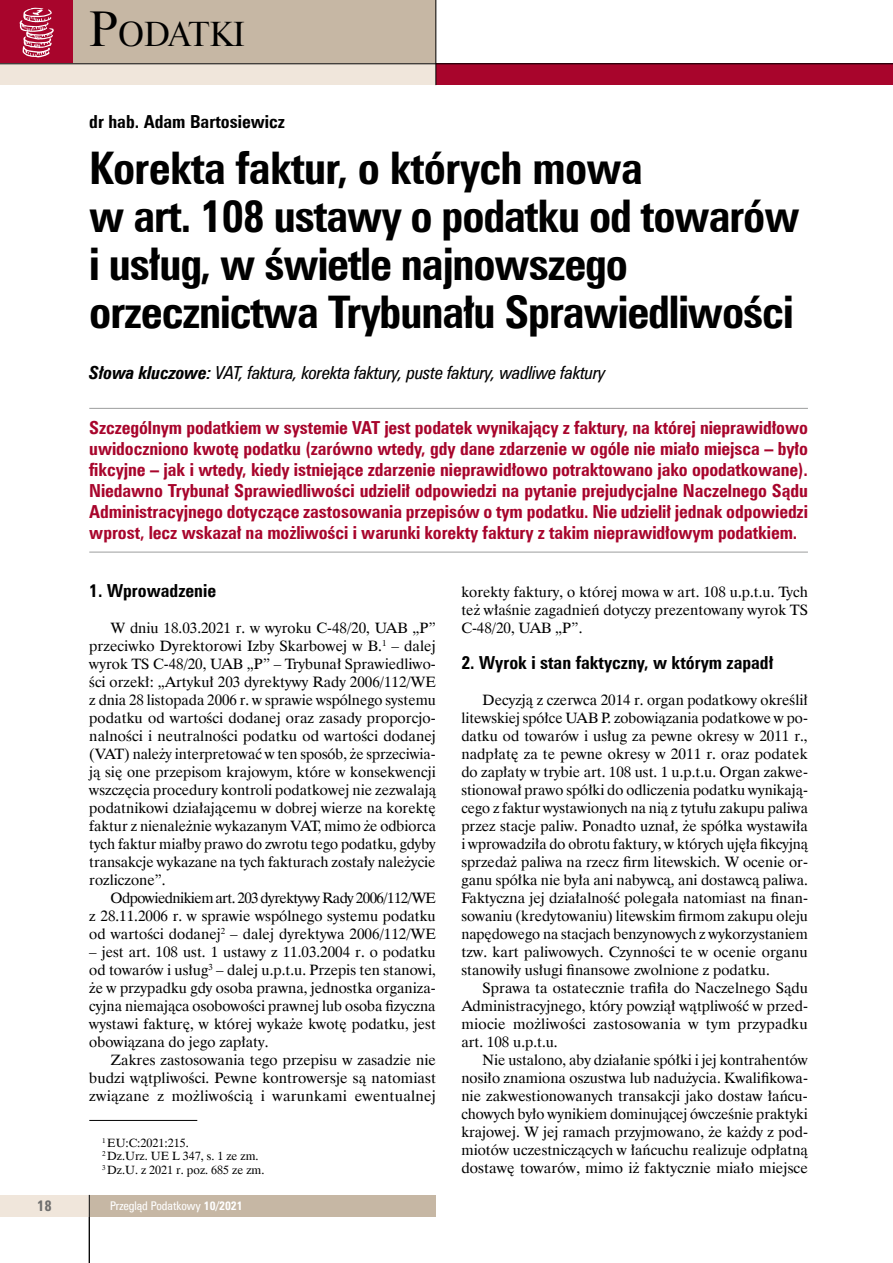
<style>
.page{position:relative;width:893px;height:1263px;background:#fff}
.page>*{position:absolute;margin:0;border:0;box-sizing:border-box;transform-origin:0 0}
.t1{font:700 45px/48px "Zurich Cn EU";letter-spacing:-.025em;color:#000}
.t2{font:32.85px "Dutch 801 Hd EU";color:#000}
.t3{font:700 18px/21px "Zurich Cn EU";letter-spacing:-.005em;color:#a8052c;text-align:justify}
.t4{font:700 18px "Zurich Cn EU";color:#000}
.t5{font:italic 18px "Zurich Cn EU";letter-spacing:-.01em;color:#000}
.t6{font:15px/18px "Dutch 801 EU Normal";color:#000;text-align:justify}
.t7{font:700 15px "Zurich Cn EU";color:#6f6f6e}
.t8{font:12px/13.5px "Dutch 801 EU Normal";color:#000}
.t9{font:12px "Zurich Cn EU";color:#fff}
.s1{font-size:47.1px}
.s2{font-weight:700}
</style>
<div class="page">
<div style="left:89px;top:1195px;width:347px;height:21px;background:#c6b7a4"></div>
<div style="left:72px;top:0;width:363px;height:64px;background:#c6b7a4"></div>
<div style="left:436px;top:64px;width:457px;height:21px;background:#a8052c"></div>
<div style="left:0;top:0;width:72px;height:64px;background:#a8052c"></div>
<svg style="left:20px;top:8px;width:34px;height:49px"></svg>
<div style="left:0;top:64px;width:436px;height:21px;background:#f0e6db"></div>
<hr style="left:0;top:63px;width:893px;height:1px;background:#000">
<hr style="left:435px;top:0;width:1px;height:85px;background:#000">
<div style="left:0;top:1195px;width:89px;height:21px;background:#f0e6db"></div>
<hr style="left:89px;top:1195px;width:1px;height:68px;background:#000">
<hr style="left:89px;top:408px;width:719px;height:1px;background:#9c9d9d">
<hr style="left:89px;top:552px;width:719px;height:1px;background:#9c9d9d">
<hr style="left:89px;top:1120px;width:108px;height:1px;background:#000">
<h2 class="t2" style="left:89px;top:15px;width:157px"><span class="s1">P</span>odatki</h2>
<p class="t4" style="left:89px;top:110px;width:197px">dr hab. Adam Bartosiewicz</p>
<h1 class="t1" style="left:89px;top:144px;width:712px">Korekta faktur, o których mowa<br>w art. 108 ustawy o podatku od towarów i usług, w świetle najnowszego orzecznictwa Trybunału Sprawiedliwości</h1>
<p class="t5" style="left:89px;top:362px;width:518px"><span class="s2">Słowa kluczowe:</span> VAT, faktura, korekta faktury, puste faktury, wadliwe faktury</p>
<p class="t3" style="left:89px;top:417px;width:720px">Szczególnym podatkiem w systemie VAT jest podatek wynikający z faktury, na której nieprawidłowo uwidoczniono kwotę podatku (zarówno wtedy, gdy dane zdarzenie w ogóle nie miało miejsca – było fikcyjne – jak i wtedy, kiedy istniejące zdarzenie nieprawidłowo potraktowano jako opodatkowane).<br>Niedawno Trybunał Sprawiedliwości udzielił odpowiedzi na pytanie prejudycjalne Naczelnego Sądu Administracyjnego dotyczące zastosowania przepisów o tym podatku. Nie udzielił jednak odpowiedzi wprost, lecz wskazał na możliwości i warunki korekty faktury z takim nieprawidłowym podatkiem.</p>
<p class="t4" style="left:89px;top:579px;width:128px">1. Wprowadzenie</p>
<p class="t6" style="left:89px;top:619px;width:348px;text-indent:21px">W dniu 18.03.2021 r. w wyroku C‑48/20, UAB „P” przeciwko Dyrektorowi Izby Skarbowej w B.<sup>1</sup> – dalej wyrok TS C‑48/20, UAB „P” – Trybunał Sprawiedliwo&shy;ści orzekł: „Artykuł 203 dyrektywy Rady 2006/112/WE z dnia 28 listopada 2006 r. w sprawie wspólnego systemu podatku od wartości dodanej oraz zasady proporcjo&shy;nalności i neutralności podatku od wartości dodanej (VAT) należy interpretować w ten sposób, że sprzeciwia&shy;ją się one przepisom krajowym, które w konsekwencji wszczęcia procedury kontroli podatkowej nie zezwalają podatnikowi działającemu w dobrej wierze na korektę faktur z nienależnie wykazanym VAT, mimo że odbiorca tych faktur miałby prawo do zwrotu tego podatku, gdyby transakcje wykazane na tych fakturach zostały należycie rozliczone”.</p>
<p class="t6" style="left:89px;top:889px;width:348px;text-indent:21px">Odpowiednikiem art. 203 dyrektywy Rady 2006/112/WE z 28.11.2006 r. w sprawie wspólnego systemu podatku od wartości dodanej<sup>2</sup> – dalej dyrektywa 2006/112/WE</p>
<p class="t6" style="left:89px;top:943px;width:348px">– jest art. 108 ust. 1 ustawy z 11.03.2004 r. o podatku od towarów i usług<sup>3</sup> – dalej u.p.t.u. Przepis ten stanowi, że w przypadku gdy osoba prawna, jednostka organiza&shy;cyjna niemająca osobowości prawnej lub osoba fizyczna wystawi fakturę, w której wykaże kwotę podatku, jest obowiązana do jego zapłaty.</p>
<p class="t6" style="left:89px;top:1051px;width:348px;text-indent:21px">Zakres zastosowania tego przepisu w zasadzie nie budzi wątpliwości. Pewne kontrowersje są natomiast związane z możliwością i warunkami ewentualnej</p>
<p class="t8" style="left:102px;top:1136px;width:164px"><sup>1</sup> EU:C:2021:215.<br><sup>2</sup> Dz.Urz. UE L 347, s. 1 ze zm.<br><sup>3</sup> Dz.U. z 2021 r. poz. 685 ze zm.</p>
<p class="t7" style="left:37px;top:1197px;width:16px">18</p>
<p class="t9" style="left:110px;top:1198px;width:134px">Przegląd Podatkowy <span class="s2">10/2021</span></p>
<p class="t6" style="left:461px;top:583px;width:348px">korekty faktury, o której mowa w art. 108 u.p.t.u. Tych też właśnie zagadnień dotyczy prezentowany wyrok TS C‑48/20, UAB „P”.</p>
<p class="t4" style="left:461px;top:651px;width:313px">2. Wyrok i stan faktyczny, w którym zapadł</p>
<p class="t6" style="left:461px;top:691px;width:348px;text-indent:21px">Decyzją z czerwca 2014 r. organ podatkowy określił litewskiej spółce UAB P. zobowiązania podatkowe w po&shy;datku od towarów i usług za pewne okresy w 2011 r., nadpłatę za te pewne okresy w 2011 r. oraz podatek do zapłaty w trybie art. 108 ust. 1 u.p.t.u. Organ zakwe&shy;stionował prawo spółki do odliczenia podatku wynikają&shy;cego z faktur wystawionych na nią z tytułu zakupu paliwa przez stacje paliw. Ponadto uznał, że spółka wystawiła i wprowadziła do obrotu faktury, w których ujęła fikcyjną sprzedaż paliwa na rzecz firm litewskich. W ocenie or&shy;ganu spółka nie była ani nabywcą, ani dostawcą paliwa.<br>Faktyczna jej działalność polegała natomiast na finan&shy;sowaniu (kredytowaniu) litewskim firmom zakupu oleju napędowego na stacjach benzynowych z wykorzystaniem tzw. kart paliwowych. Czynności te w ocenie organu stanowiły usługi finansowe zwolnione z podatku.</p>
<p class="t6" style="left:461px;top:979px;width:348px;text-indent:21px">Sprawa ta ostatecznie trafiła do Naczelnego Sądu Administracyjnego, który powziął wątpliwość w przed&shy;miocie możliwości zastosowania w tym przypadku art. 108 u.p.t.u.</p>
<p class="t6" style="left:461px;top:1051px;width:348px;text-indent:21px">Nie ustalono, aby działanie spółki i jej kontrahentów nosiło znamiona oszustwa lub nadużycia. Kwalifikowa&shy;nie zakwestionowanych transakcji jako dostaw łańcu&shy;chowych było wynikiem dominującej ówcześnie praktyki krajowej. W jej ramach przyjmowano, że każdy z pod&shy;miotów uczestniczących w łańcuchu realizuje odpłatną dostawę towarów, mimo iż faktycznie miało miejsce</p>
</div>
